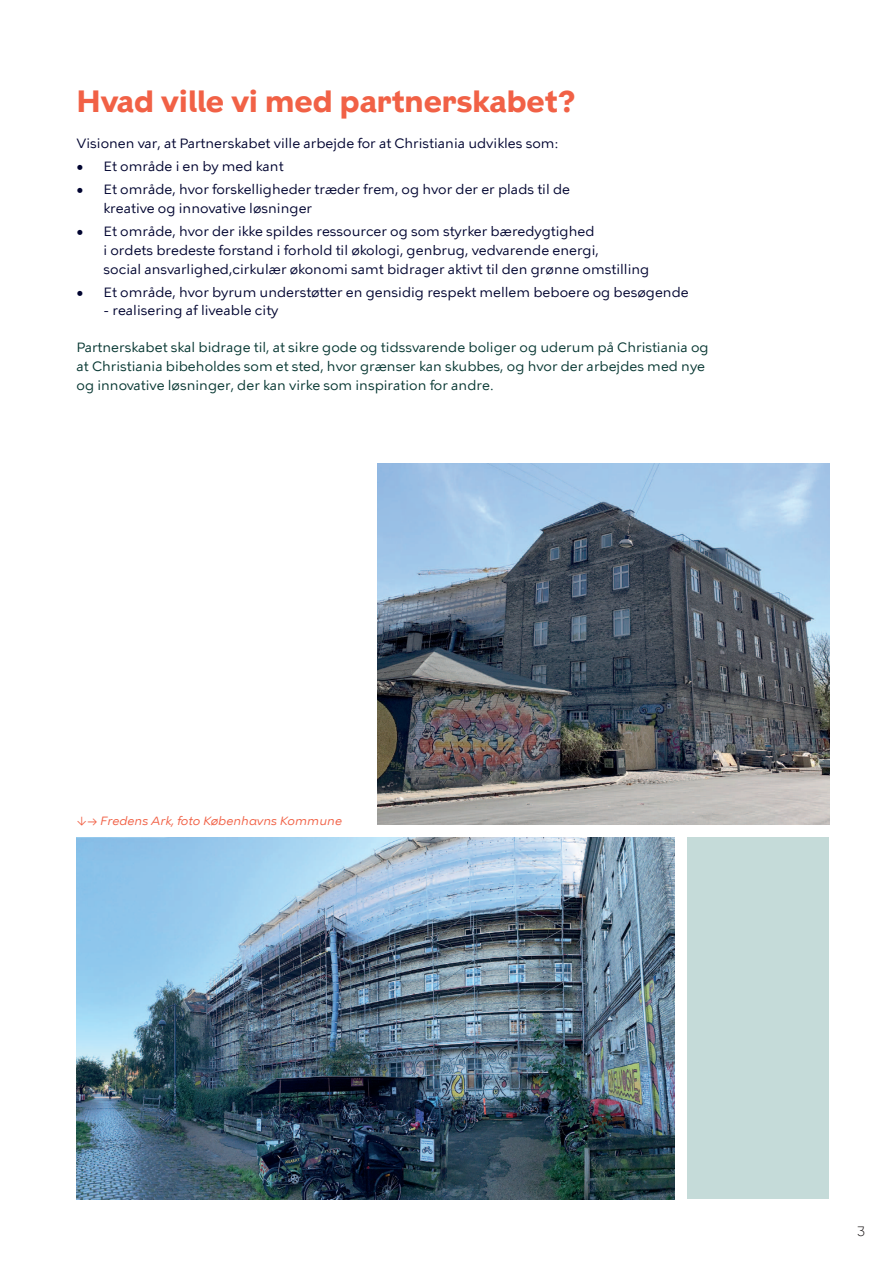
<style>
.page{position:relative;width:893px;height:1263px;background:#fff}
.page>*{position:absolute;margin:0;border:0;box-sizing:border-box;transform-origin:0 0}
.t1{font:700 30px "KBH";color:#f16146}
.t2{font:13.5px/18.8px "KBH Tekst";color:#000430}
.t3{font:13.5px/18.8px "KBH Tekst";color:#073732}
.t4{font:300 13.5px "KBH";color:#231f20}
.t5{font:italic 12px "KBH Tekst";color:#f16146}
</style>
<div class="page">
<img style="left:377px;top:463px;width:452px;height:362px">
<img style="left:77px;top:838px;width:598px;height:361px">
<div style="left:687px;top:838px;width:142px;height:361px;background:#c5dbd9"></div>
<h1 class="t1" style="left:77px;top:89px;width:501px">Hvad ville vi med partnerskabet?</h1>
<p class="t2" style="left:77px;top:135px;width:483px">Visionen var, at Partnerskabet ville arbejde for at Christiania udvikles som:</p>
<p class="t2" style="left:77px;top:158px;width:209px">• Et område i en by med kant</p>
<p class="t2" style="left:104px;top:181px;width:468px;text-indent:-27px">• Et område, hvor forskelligheder træder frem, og hvor der er plads til de kreative og innovative løsninger</p>
<p class="t2" style="left:104px;top:222px;width:547px;text-indent:-27px">• Et område, hvor der ikke spildes ressourcer og som styrker bæredygtighed<br>i ordets bredeste forstand i forhold til økologi, genbrug, vedvarende energi,<br>social ansvarlighed,cirkulær økonomi samt bidrager aktivt til den grønne omstilling</p>
<p class="t2" style="left:77px;top:283px;width:614px">• Et område, hvor byrum understøtter en gensidig respekt mellem beboere og besøgende</p>
<p class="t2" style="left:104px;top:302px;width:176px">- realisering af liveable city</p>
<p class="t3" style="left:77px;top:338px;width:634px">Partnerskabet skal bidrage til, at sikre gode og tidssvarende boliger og uderum på Christiania og at Christiania bibeholdes som et sted, hvor grænser kan skubbes, og hvor der arbejdes med nye og innovative løsninger, der kan virke som inspiration for andre.</p>
<p class="t5" style="left:77px;top:813px;width:267px">↓→ Fredens Ark, foto Københavns Kommune</p>
<p class="t4" style="left:857px;top:1226px;width:10px">3</p>
</div>
